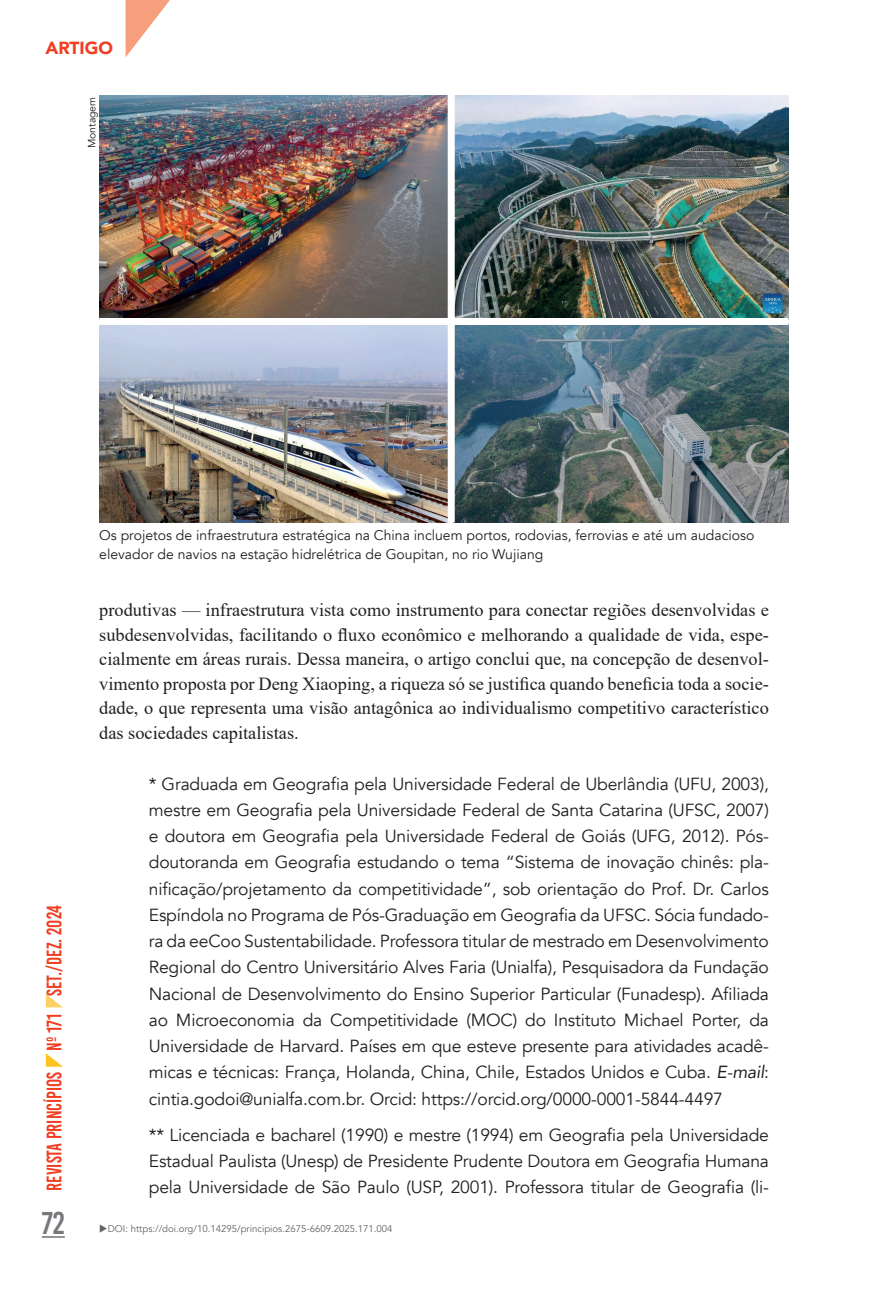
<style>
.page{position:relative;width:893px;height:1290px;background:#fff}
.page>*{position:absolute;margin:0;border:0;box-sizing:border-box;transform-origin:0 0}
.t1{font:31.5px "Bebas Kai";color:#76787b}
.t2{font:21px "Bebas Kai";color:#ef3e22;scale:.9 1}
.t3{font:18.38px/24.5px "Times New Roman";color:#231f20;text-align:justify}
.t4{font:17.5px/26.2px "Avenir";letter-spacing:-.01em;color:#231f20;text-align:justify}
.t5{font:900 17.5px "Avenir";color:#ef3e22}
.t6{font:14px/19.2px "Avenir";color:#231f20}
.t7{font:10.5px "Avenir";color:#231f20}
.t8{font:9.8px "Avenir";color:#636366}
.s1{font-style:italic}
</style>
<div class="page">
<hr style="left:42px;top:1236px;width:23px;height:2px;background:#76787b">
<svg style="left:46px;top:1053px;width:17px;height:14px"></svg>
<svg style="left:46px;top:994px;width:17px;height:13px"></svg>
<svg style="left:126px;top:0;width:44px;height:57px"></svg>
<img style="left:99px;top:96px;width:689px;height:426px">
<div style="left:99px;top:318px;width:689px;height:7px;background:#fff"></div>
<div style="left:448px;top:91px;width:7px;height:431px;background:#fff"></div>
<p class="t5" style="left:45px;top:33px;width:69px">ARTIGO</p>
<p class="t7" style="left:86px;top:148px;width:53px;rotate:-90deg">Montagem</p>
<p class="t2" style="left:43px;top:1191px;width:319px;rotate:-90deg">Revista Princípios nº 171 set./dez. 2024</p>
<h1 class="t1" style="left:42px;top:1206px;width:25px">72</h1>
<p class="t6" style="left:99px;top:526px;width:657px">Os projetos de infraestrutura estratégica na China incluem portos, rodovias, ferrovias e até um audacioso elevador de navios na estação hidrelétrica de Goupitan, no rio Wujiang</p>
<p class="t3" style="left:99px;top:597px;width:671px">produtivas — infraestrutura vista como instrumento para conectar regiões desenvolvidas e subdesenvolvidas, facilitando o fluxo econômico e melhorando a qualidade de vida, espe&shy;cialmente em áreas rurais. Dessa maneira, o artigo conclui que, na concepção de desenvol&shy;vimento proposta por Deng Xiaoping, a riqueza só se justifica quando beneficia toda a socie&shy;dade, o que representa uma visão antagônica ao individualismo competitivo característico das sociedades capitalistas.</p>
<p class="t4" style="left:149px;top:771px;width:622px">* Graduada em Geografia pela Universidade Federal de Uberlândia (UFU, 2003), mestre em Geografia pela Universidade Federal de Santa Catarina (UFSC, 2007) e doutora em Geografia pela Universidade Federal de Goiás (UFG, 2012). Pós&shy;doutoranda em Geografia estudando o tema “Sistema de inovação chinês: pla&shy;nificação/projetamento da competitividade”, sob orientação do Prof. Dr. Carlos Espíndola no Programa de Pós-Graduação em Geografia da UFSC. Sócia fundado&shy;ra da eeCoo Sustentabilidade. Professora titular de mestrado em Desenvolvimento Regional do Centro Universitário Alves Faria (Unialfa), Pesquisadora da Fundação Nacional de Desenvolvimento do Ensino Superior Particular (Funadesp). Afiliada ao Microeconomia da Competitividade (MOC) do Instituto Michael Porter, da Universidade de Harvard. Países em que esteve presente para atividades acadê&shy;micas e técnicas: França, Holanda, China, Chile, Estados Unidos e Cuba. <span class="s1">E-mail</span>: cintia.godoi@unialfa.com.br. Orcid: https://orcid.org/0000-0001-5844-4497</p>
<p class="t4" style="left:149px;top:1122px;width:622px">** Licenciada e bacharel (1990) e mestre (1994) em Geografia pela Universidade Estadual Paulista (Unesp) de Presidente Prudente Doutora em Geografia Humana pela Universidade de São Paulo (USP, 2001). Professora titular de Geografia (li-</p>
<p class="t8" style="left:99px;top:1223px;width:295px">◆DOI: https://doi.org/10.14295/principios.2675-6609.2025.171.004</p>
</div>
